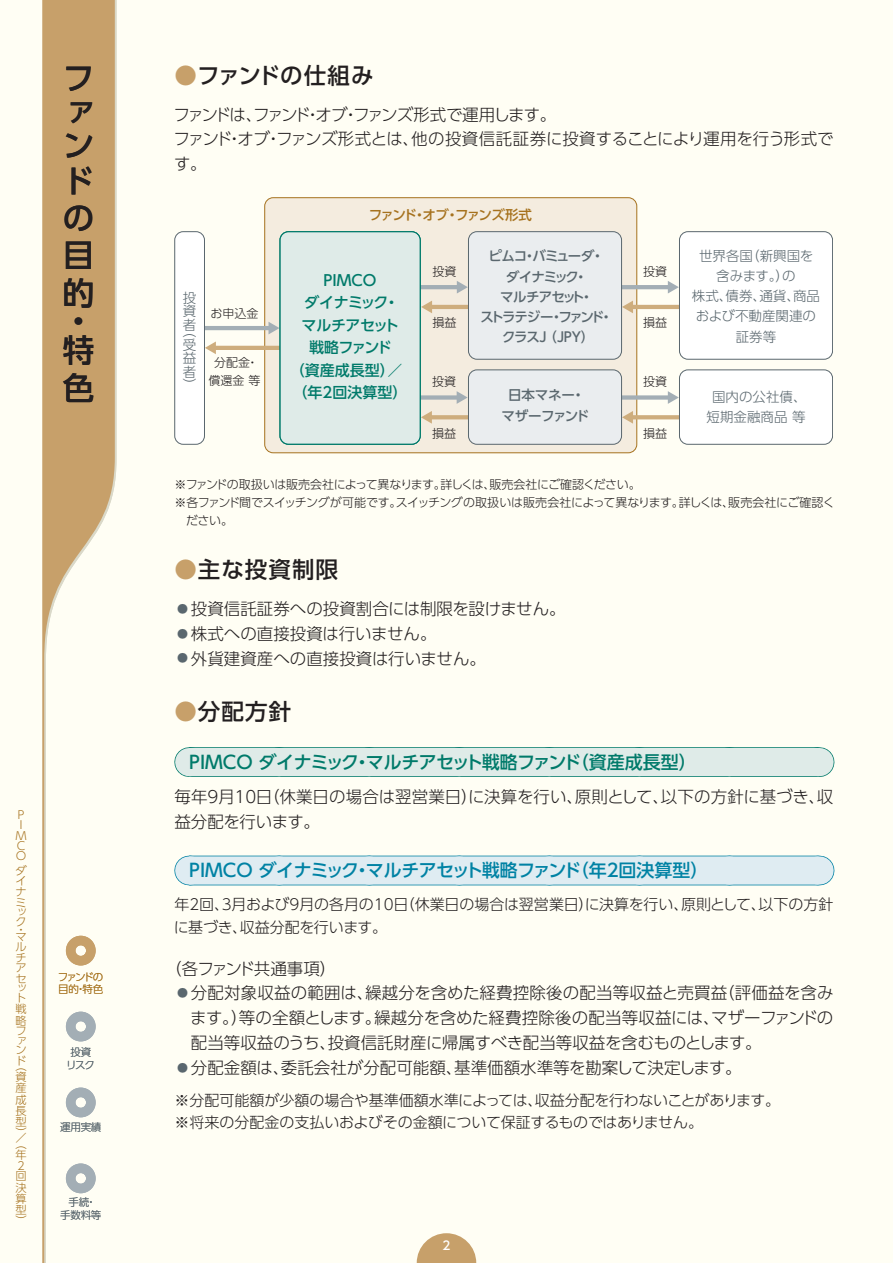
<style>
.page{position:relative;width:893px;height:1263px;background:#fffef4}
.page>*{position:absolute;margin:0;border:0;box-sizing:border-box;transform-origin:0 0}
.t1{font:500 31.5px/37.2px "UD Shin Go Pro";color:#231f20;text-align:justify}
.A-中見出し{font:500 22.5px "UD Shin Go Pro";letter-spacing:.05em;color:#231f20}
.A-中見出し-2{font:500 22.5px "UD Shin Go Pro";letter-spacing:-.01em;color:#231f20}
.A-コース見出し2{font:500 18px "UD Shin Go Pro";letter-spacing:-.03em;color:#0082a4}
.A-コース見出し1{font:500 18px "UD Shin Go Pro";letter-spacing:-.03em;color:#007a6a}
.A-11pt{font:300 16.5px/24.8px "UD Shin Go Pro";letter-spacing:-.005em;color:#231f20}
.A-11pt-2{font:300 16.5px "UD Shin Go Pro";letter-spacing:-.11em;color:#231f20}
.A-11pt-3{font:300 16.5px "UD Shin Go Pro";letter-spacing:-.065em;color:#231f20}
.A-10pt{font:300 15px "UD Shin Go Pro";letter-spacing:-.01em;color:#231f20}
.A-11pt-4{font:300 15px/22.5px "UD Shin Go Pro";letter-spacing:-.005em;color:#231f20}
.t2{font:500 15px/22.5px "UD Shin Go Pro";letter-spacing:-.01em;color:#007a6a;text-align:center}
.t3{font:300 13.5px/13.5px "UD Shin Go Pro";color:#5a676e;text-align:justify}
.t4{font:500 13.5px/20.2px "UD Shin Go Pro";letter-spacing:-.09em;color:#5a676e;text-align:center}
.t5{font:500 13.5px "UD Shin Go Pro";letter-spacing:-.13em;color:#a6721e}
.t6{font:500 13.5px/20.2px "UD Shin Go Pro";letter-spacing:-.015em;color:#5a676e;text-align:center}
.A-8pt{font:300 12px/18px "UD Shin Go Pro";letter-spacing:-.02em;color:#231f20;text-align:center}
.A-8pt-2{font:300 12px/18px "UD Shin Go Pro";letter-spacing:-.04em;color:#231f20}
.t7{font:500 12px "UD Shin Go Pro";color:#fff}
.t8{font:300 11.25px/10.2px "UD Shin Go Pro";color:#a6721e}
.t9{font:300 10.5px/12.6px "UD Shin Go Pro";letter-spacing:-.02em;color:#5a676e;text-align:center}
.t10{font:300 10.5px/12.6px "UD Shin Go Pro";letter-spacing:-.13em;color:#a6721e}
.s1{color:#c7a06a}
.s2{font-size:10.95px;color:#5a676e}
</style>
<div class="page">
<svg style="left:417px;top:1233px;width:59px;height:30px"></svg>
<svg style="left:43px;top:0;width:72px;height:1263px"></svg>
<svg style="left:66px;top:936px;width:30px;height:29px"></svg>
<svg style="left:66px;top:1012px;width:30px;height:29px"></svg>
<svg style="left:66px;top:1087px;width:30px;height:30px"></svg>
<svg style="left:66px;top:1163px;width:30px;height:30px"></svg>
<hr style="left:189px;top:747px;width:1px;height:30px;background:#007a6a">
<hr style="left:819px;top:747px;width:1px;height:30px;background:#007a6a">
<div style="left:189px;top:748px;width:630px;height:28px;background:#dfebe8"></div>
<svg style="left:279px;top:747px;width:495px;height:30px"></svg>
<svg style="left:819px;top:748px;width:1px;height:28px"></svg>
<div style="left:189px;top:856px;width:630px;height:29px;background:#dfecf2"></div>
<svg style="left:279px;top:856px;width:495px;height:29px"></svg>
<svg style="left:819px;top:856px;width:1px;height:29px"></svg>
<div style="left:265px;top:198px;width:372px;height:255px;background:#f4ecdf;border-radius:9px"></div>
<div style="left:264px;top:197px;width:373px;height:256px;border:1px solid #a6721e;border-radius:9px"></div>
<hr style="left:214px;top:346px;width:67px;height:4px;background:#cead7d">
<svg style="left:205px;top:341px;width:11px;height:13px"></svg>
<hr style="left:203px;top:326px;width:67px;height:4px;background:#a3aeb5">
<svg style="left:268px;top:322px;width:12px;height:12px"></svg>
<hr style="left:631px;top:305px;width:53px;height:4px;background:#cead7d">
<svg style="left:622px;top:301px;width:11px;height:12px"></svg>
<hr style="left:617px;top:285px;width:53px;height:4px;background:#a3aeb5">
<svg style="left:668px;top:281px;width:11px;height:12px"></svg>
<svg style="left:633px;top:415px;width:46px;height:4px"></svg>
<svg style="left:622px;top:411px;width:11px;height:13px"></svg>
<div style="left:617px;top:395px;width:53px;height:5px;background:#a3aeb5"></div>
<svg style="left:668px;top:391px;width:11px;height:13px"></svg>
<div style="left:175px;top:232px;width:29px;height:212px;background:#fff;border-radius:9px"></div>
<div style="left:174px;top:231px;width:31px;height:214px;border:1px solid #5a676e;border-radius:9px"></div>
<div style="left:679px;top:232px;width:153px;height:127px;background:#fff;border-radius:9px"></div>
<div style="left:679px;top:231px;width:154px;height:129px;border:1px solid #5a676e;border-radius:9px"></div>
<div style="left:679px;top:370px;width:153px;height:74px;background:#fff;border-radius:9px"></div>
<div style="left:679px;top:369px;width:154px;height:76px;border:1px solid #5a676e;border-radius:9px"></div>
<hr style="left:430px;top:305px;width:42px;height:4px;background:#cead7d">
<svg style="left:421px;top:300px;width:11px;height:13px"></svg>
<hr style="left:417px;top:285px;width:42px;height:4px;background:#a3aeb5">
<svg style="left:457px;top:281px;width:11px;height:12px"></svg>
<svg style="left:432px;top:415px;width:36px;height:4px"></svg>
<svg style="left:421px;top:411px;width:11px;height:13px"></svg>
<div style="left:417px;top:395px;width:41px;height:5px;background:#a3aeb5"></div>
<svg style="left:457px;top:391px;width:11px;height:13px"></svg>
<div style="left:468px;top:232px;width:154px;height:127px;background:#eaedef;border-radius:9px"></div>
<div style="left:468px;top:231px;width:154px;height:129px;border:1px solid #5a676e;border-radius:9px"></div>
<div style="left:280px;top:232px;width:140px;height:212px;background:#dfebe8;border-radius:9px"></div>
<div style="left:280px;top:231px;width:141px;height:214px;border:1px solid #007a6a;border-radius:9px"></div>
<div style="left:468px;top:370px;width:154px;height:74px;background:#eaedef;border-radius:9px"></div>
<div style="left:468px;top:369px;width:154px;height:76px;border:1px solid #5a676e;border-radius:9px"></div>
<h1 class="t1" style="left:63px;top:61px;width:31px;line-height:33.2px">ファン</h1>
<h1 class="t1" style="left:63px;top:162px;width:31px">ドの目的</h1>
<h1 class="t1" style="left:63px;top:306px;width:32px;line-height:28.8px">・特</h1>
<h1 class="t1" style="left:63px;top:368px;width:32px">色</h1>
<p class="t8" style="left:16px;top:809px;width:12px">Ｐ<br>Ｉ<br>Ｍ<br>Ｃ<br>Ｏ</p>
<p class="t8" style="left:16px;top:864px;width:13px;line-height:10.8px">ダイナミ</p>
<p class="t8" style="left:16px;top:907px;width:12px;line-height:9.8px">ック</p>
<p class="t8" style="left:16px;top:924px;width:8px">・</p>
<p class="t8" style="left:16px;top:930px;width:12px;line-height:10.6px;text-align:justify">マルチアセ</p>
<p class="t8" style="left:16px;top:983px;width:12px;line-height:9.8px">ット</p>
<p class="t8" style="left:16px;top:1004px;width:12px;text-align:justify">戦略ファン</p>
<p class="t8" style="left:16px;top:1056px;width:12px;line-height:13.8px">ド（資</p>
<p class="t8" style="left:16px;top:1082px;width:13px;line-height:11.2px;text-align:justify">産成長型）</p>
<p class="t8" style="left:16px;top:1132px;width:12px">／</p>
<p class="t8" style="left:16px;top:1137px;width:12px;line-height:11.1px">（年<br>２回決算型）</p>
<p class="t10" style="left:58px;top:970px;width:47px">ファンドの目的・特色</p>
<p class="t9" style="left:66px;top:1045px;width:30px">投資リスク</p>
<p class="t9" style="left:60px;top:1120px;width:43px">運用実績</p>
<p class="t9" style="left:60px;top:1195px;width:43px">手続・<br>手数料等</p>
<p class="A-中見出し-2" style="left:174px;top:57px;width:201px"><span class="s1">●</span>ファンドの仕組み</p>
<p class="A-11pt-2" style="left:174px;top:101px;width:384px">ファンドは、ファンド・オブ・ファンズ形式で運用します。</p>
<p class="A-11pt" style="left:174px;top:126px;width:662px">ファンド・オブ・ファンズ形式とは、他の投資信託証券に投資することにより運用を行う形式です。</p>
<p class="t3" style="left:183px;top:290px;width:15px">投資者</p>
<p class="t3" style="left:183px;top:324px;width:15px">（受益者）</p>
<p class="A-8pt" style="left:210px;top:304px;width:49px">お申込金</p>
<p class="A-8pt" style="left:208px;top:353px;width:53px">分配金・償還金 等</p>
<p class="t5" style="left:369px;top:204px;width:165px">ファンド・オブ・ファンズ形式</p>
<p class="t2" style="left:290px;top:268px;width:119px">PIMCO<br>ダイナミック・<br>マルチアセット<br>戦略ファンド<br>（資産成長型）／（年2回決算型）</p>
<p class="A-8pt" style="left:432px;top:260px;width:25px">投資</p>
<p class="A-8pt" style="left:432px;top:311px;width:25px">損益</p>
<p class="A-8pt" style="left:432px;top:262px;width:25px">投資</p>
<p class="A-8pt" style="left:432px;top:313px;width:25px">損益</p>
<p class="A-8pt" style="left:432px;top:372px;width:25px">投資</p>
<p class="A-8pt" style="left:432px;top:424px;width:25px">損益</p>
<p class="t4" style="left:480px;top:246px;width:134px">ピムコ・バミューダ・ダイナミック・<br>マルチアセット・<br>ストラテジー・ファンド・クラスJ （JPY）</p>
<p class="t6" style="left:501px;top:385px;width:89px">日本マネー・マザーファンド</p>
<p class="A-8pt" style="left:643px;top:262px;width:25px">投資</p>
<p class="A-8pt" style="left:643px;top:313px;width:25px">損益</p>
<p class="A-8pt" style="left:643px;top:372px;width:25px">投資</p>
<p class="A-8pt" style="left:643px;top:424px;width:25px">損益</p>
<p class="t3" style="left:692px;top:245px;width:130px;line-height:20.2px;text-align:center">世界各国（新興国を含みます。）の<br>株式、債券、通貨、商品および不動産関連の証券等</p>
<p class="t3" style="left:706px;top:386px;width:102px;line-height:20.2px;text-align:center">国内の公社債、短期金融商品 等</p>
<p class="A-8pt" style="left:174px;top:475px;width:468px">※ファンドの取扱いは販売会社によって異なります。詳しくは、販売会社にご確認ください。</p>
<p class="A-8pt-2" style="left:186px;top:493px;width:650px;text-indent:-12px">※各ファンド間でスイッチングが可能です。スイッチングの取扱いは販売会社によって異なります。詳しくは、販売会社にご確認ください。</p>
<p class="A-中見出し" style="left:174px;top:551px;width:165px"><span class="s1">●</span>主な投資制限</p>
<p class="A-11pt" style="left:177px;top:596px;width:390px"><span class="s2">●</span> 投資信託証券への投資割合には制限を設けません。</p>
<p class="A-11pt" style="left:177px;top:620px;width:261px"><span class="s2">●</span> 株式への直接投資は行いません。</p>
<p class="A-11pt" style="left:177px;top:645px;width:310px"><span class="s2">●</span> 外貨建資産への直接投資は行いません。</p>
<p class="A-中見出し" style="left:174px;top:693px;width:119px"><span class="s1">●</span>分配方針</p>
<p class="A-コース見出し1" style="left:189px;top:747px;width:509px">PIMCO ダイナミック・マルチアセット戦略ファンド（資産成長型）</p>
<p class="A-11pt" style="left:174px;top:784px;width:661px">毎年9月10日（休業日の場合は翌営業日）に決算を行い、原則として、以下の方針に基づき、収益分配を行います。</p>
<p class="A-コース見出し2" style="left:189px;top:856px;width:521px">PIMCO ダイナミック・マルチアセット戦略ファンド（年2回決算型）</p>
<p class="A-11pt-4" style="left:174px;top:893px;width:661px">年2回、3月および9月の各月の10日（休業日の場合は翌営業日）に決算を行い、原則として、以下の方針に基づき、収益分配を行います。</p>
<p class="A-11pt-3" style="left:165px;top:955px;width:173px">（各ファンド共通事項）</p>
<p class="A-11pt" style="left:190px;top:980px;width:645px;text-align:justify;text-indent:-13px"><span class="s2">●</span> 分配対象収益の範囲は、繰越分を含めた経費控除後の配当等収益と売買益（評価益を含みます。）等の全額とします。繰越分を含めた経費控除後の配当等収益には、マザーファンドの配当等収益のうち、投資信託財産に帰属すべき配当等収益を含むものとします。</p>
<p class="A-11pt" style="left:177px;top:1054px;width:566px"><span class="s2">●</span> 分配金額は、委託会社が分配可能額、基準価額水準等を勘案して決定します。</p>
<p class="A-10pt" style="left:174px;top:1088px;width:607px">※分配可能額が少額の場合や基準価額水準によっては、収益分配を行わないことがあります。</p>
<p class="A-10pt" style="left:174px;top:1110px;width:530px">※将来の分配金の支払いおよびその金額について保証するものではありません。</p>
<p class="t7" style="left:442px;top:1236px;width:9px">2</p>
</div>
